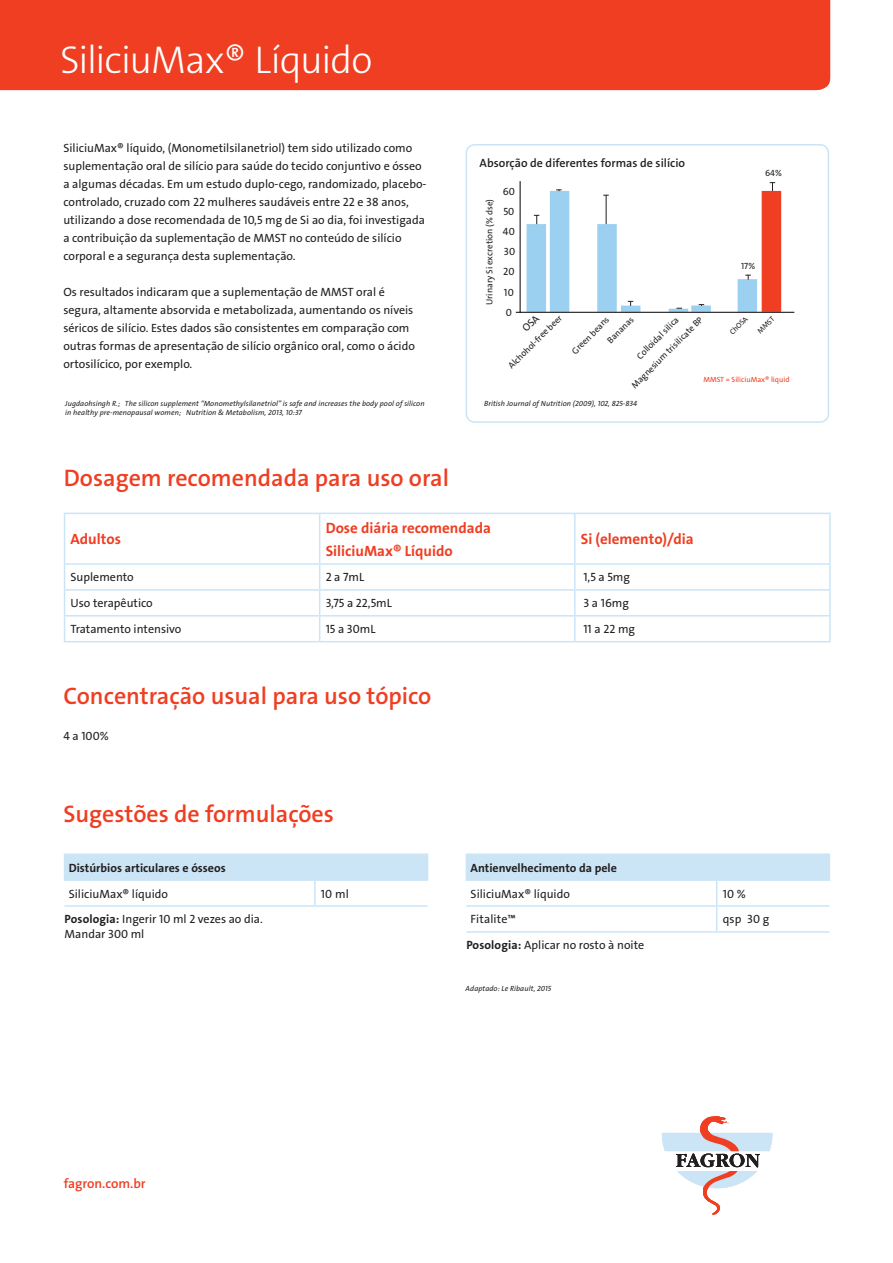
<style>
.page{position:relative;width:893px;height:1263px;background:#fff}
.page>*{position:absolute;margin:0;border:0;box-sizing:border-box;transform-origin:0 0}
.Style_3{font:39px "The Sans LP3 Lig";letter-spacing:-.025em;color:#fff}
.t1{font:24px "The Sans LP6 Se Bld";color:#ef3e22}
.Bullet{font:15px "The Sans LP7 Bld";color:#ef3e22}
.t2{font:13.5px "The Sans LP6 Se Bld";color:#ef3e22}
.Style_1{font:12px/18px "The Sans LP5 Plain";color:#231f20}
._0___paragraph_norma{font:12px "The Sans LP5 Plain";color:#231f20}
.Bullet-2{font:12px "The Sans LP5 Plain";color:#231f20}
.t3{font:12px "The Sans LP7 Bld";color:#231f20}
.Bullet-3{font:12px "The Sans LP6 Se Bld";color:#231f20}
.Style_1-2{font:10.5px "The Sans LP5 Plain";color:#231f20}
.Bullet-4{font:9px "The Sans LP5 Plain";color:#231f20}
.Style_1-3{font:9px "The Sans LP5 Plain";color:#231f20}
.Style_1-4{font:7.5px "The Sans LP5 Plain IT";letter-spacing:.01em;color:#231f20}
.Bullet-5{font:7.5px "The Sans LP5 Plain";color:#ef3e22}
.Bullet-6{font:7.5px "The Sans LP5 Plain";color:#231f20}
.s1{font-family:"The Sans LP7 Bld"}
</style>
<div class="page">
<div style="left:527px;top:224px;width:19px;height:88px;background:#9bd0f0"></div>
<div style="left:762px;top:191px;width:19px;height:121px;background:#ef3e22"></div>
<div style="left:597px;top:224px;width:20px;height:88px;background:#9bd0f0"></div>
<div style="left:738px;top:279px;width:19px;height:33px;background:#9bd0f0"></div>
<div style="left:621px;top:306px;width:19px;height:6px;background:#9bd0f0"></div>
<div style="left:691px;top:305px;width:20px;height:7px;background:#9bd0f0"></div>
<hr style="left:669px;top:309px;width:19px;height:3px;background:#9bd0f0">
<div style="left:550px;top:191px;width:19px;height:121px;background:#9bd0f0"></div>
<div style="left:0;top:0;width:830px;height:90px;background:#ef3e22"></div>
<svg style="left:662px;top:1116px;width:110px;height:99px"></svg>
<div style="left:466px;top:144px;width:363px;height:279px;border:2px solid #cbe5f7;border-radius:9px"></div>
<hr style="left:520px;top:181px;width:1px;height:132px;background:#000">
<hr style="left:516px;top:312px;width:278px;height:1px;background:#000">
<svg style="left:745px;top:275px;width:6px;height:5px"></svg>
<svg style="left:534px;top:215px;width:5px;height:9px"></svg>
<svg style="left:628px;top:301px;width:5px;height:5px"></svg>
<svg style="left:556px;top:189px;width:6px;height:2px"></svg>
<svg style="left:770px;top:182px;width:5px;height:9px"></svg>
<svg style="left:603px;top:195px;width:6px;height:29px"></svg>
<hr style="left:64px;top:513px;width:256px;height:1px;background:#cbe5f7">
<hr style="left:64px;top:514px;width:1px;height:49px;background:#cbe5f7">
<hr style="left:320px;top:513px;width:255px;height:1px;background:#cbe5f7">
<hr style="left:319px;top:514px;width:1px;height:49px;background:#cbe5f7">
<hr style="left:575px;top:513px;width:256px;height:1px;background:#cbe5f7">
<hr style="left:574px;top:514px;width:2px;height:49px;background:#cbe5f7">
<hr style="left:829px;top:514px;width:2px;height:49px;background:#cbe5f7">
<hr style="left:64px;top:563px;width:256px;height:2px;background:#cbe5f7">
<hr style="left:320px;top:563px;width:255px;height:2px;background:#cbe5f7">
<hr style="left:575px;top:563px;width:256px;height:2px;background:#cbe5f7">
<hr style="left:574px;top:565px;width:2px;height:24px;background:#cbe5f7">
<hr style="left:829px;top:565px;width:2px;height:24px;background:#cbe5f7">
<hr style="left:64px;top:589px;width:256px;height:2px;background:#cbe5f7">
<hr style="left:320px;top:589px;width:255px;height:2px;background:#cbe5f7">
<hr style="left:575px;top:589px;width:256px;height:2px;background:#cbe5f7">
<hr style="left:574px;top:591px;width:2px;height:24px;background:#cbe5f7">
<hr style="left:829px;top:591px;width:2px;height:24px;background:#cbe5f7">
<hr style="left:64px;top:615px;width:256px;height:1px;background:#cbe5f7">
<svg style="left:64px;top:565px;width:1px;height:76px"></svg>
<hr style="left:320px;top:615px;width:255px;height:1px;background:#cbe5f7">
<svg style="left:319px;top:565px;width:1px;height:76px"></svg>
<hr style="left:575px;top:615px;width:256px;height:1px;background:#cbe5f7">
<hr style="left:574px;top:616px;width:2px;height:25px;background:#cbe5f7">
<hr style="left:829px;top:616px;width:2px;height:25px;background:#cbe5f7">
<hr style="left:64px;top:641px;width:256px;height:1px;background:#cbe5f7">
<hr style="left:320px;top:641px;width:255px;height:1px;background:#cbe5f7">
<hr style="left:575px;top:641px;width:256px;height:1px;background:#cbe5f7">
<div style="left:65px;top:854px;width:363px;height:26px;background:#cbe5f7"></div>
<hr style="left:64px;top:853px;width:251px;height:2px;background:#cbe5f7">
<svg style="left:64px;top:855px;width:1px;height:24px"></svg>
<hr style="left:315px;top:853px;width:113px;height:2px;background:#cbe5f7">
<hr style="left:64px;top:879px;width:251px;height:2px;background:#cbe5f7">
<hr style="left:315px;top:879px;width:113px;height:2px;background:#cbe5f7">
<hr style="left:314px;top:881px;width:2px;height:24px;background:#cbe5f7">
<hr style="left:65px;top:905px;width:250px;height:2px;background:#cbe5f7">
<hr style="left:315px;top:905px;width:113px;height:2px;background:#cbe5f7">
<div style="left:466px;top:854px;width:363px;height:26px;background:#cbe5f7"></div>
<hr style="left:466px;top:853px;width:251px;height:2px;background:#cbe5f7">
<hr style="left:717px;top:853px;width:113px;height:2px;background:#cbe5f7">
<svg style="left:829px;top:855px;width:1px;height:24px"></svg>
<hr style="left:466px;top:879px;width:251px;height:2px;background:#cbe5f7">
<hr style="left:717px;top:879px;width:113px;height:2px;background:#cbe5f7">
<hr style="left:466px;top:905px;width:251px;height:2px;background:#cbe5f7">
<hr style="left:717px;top:905px;width:112px;height:2px;background:#cbe5f7">
<svg style="left:716px;top:881px;width:1px;height:50px"></svg>
<hr style="left:466px;top:931px;width:251px;height:2px;background:#cbe5f7">
<hr style="left:717px;top:931px;width:112px;height:2px;background:#cbe5f7">
<h1 class="Style_3" style="left:60px;top:34px;width:73px">Title</h1>
<p class="Style_3" style="left:60px;top:34px;width:314px">S liciuMax® Líquido</p>
<p class="Style_1" style="left:63px;top:139px;width:365px">SiliciuMax® líquido, (Monometilsilanetriol) tem sido utilizado como suplementação oral de silício para saúde do tecido conjuntivo e ósseo a algumas décadas. Em um estudo duplo-cego, randomizado, placebo&shy;controlado, cruzado com 22 mulheres saudáveis entre 22 e 38 anos, utilizando a dose recomendada de 10,5 mg de Si ao dia, foi investigada a contribuição da suplementação de MMST no conteúdo de silício corporal e a segurança desta suplementação.</p>
<p class="Style_1" style="left:63px;top:283px;width:353px">Os resultados indicaram que a suplementação de MMST oral é segura, altamente absorvida e metabolizada, aumentando os níveis séricos de silício. Estes dados são consistentes em comparação com outras formas de apresentação de silício orgânico oral, como o ácido ortosilícico, por exemplo.</p>
<p class="Bullet-3" style="left:480px;top:156px;width:207px">Absorção de diferentes formas de silício</p>
<p class="Style_1-2" style="left:503px;top:184px;width:14px">60</p>
<p class="Style_1-3" style="left:765px;top:167px;width:18px">64%</p>
<p class="Bullet-4" style="left:484px;top:305px;width:107px;rotate:-90deg">Urinary Si excretion (% dse)</p>
<p class="Style_1-2" style="left:503px;top:205px;width:12px">50</p>
<p class="Style_1-2" style="left:503px;top:225px;width:13px">40</p>
<p class="Style_1-2" style="left:504px;top:245px;width:13px">30</p>
<p class="Style_1-2" style="left:503px;top:265px;width:13px">20</p>
<p class="Style_1-2" style="left:504px;top:285px;width:11px">10</p>
<p class="Style_1-2" style="left:506px;top:305px;width:8px">0</p>
<p class="Bullet-4" style="left:506px;top:363px;width:73px;rotate:-45deg">Alchohol-free beer</p>
<p class="Style_1-3" style="left:741px;top:261px;width:16px">17%</p>
<p class="Bullet-4" style="left:605px;top:337px;width:35px;rotate:-45deg">Bananas</p>
<p class="Bullet-6" style="left:755px;top:329px;width:22px;rotate:-45deg">MMST</p>
<p class="Bullet-5" style="left:703px;top:374px;width:88px">MMST = SiliciuMax® liquid</p>
<p class="Bullet-6" style="left:728px;top:330px;width:24px;rotate:-45deg">ChOSA</p>
<p class="Bullet-4" style="left:629px;top:382px;width:98px;rotate:-45deg">Magnesium trisilicate BP</p>
<p class="Bullet-4" style="left:569px;top:348px;width:50px;rotate:-45deg">Green beans</p>
<p class="Bullet-4" style="left:634px;top:353px;width:57px;rotate:-45deg">Colloidal silica</p>
<p class="Style_1-4" style="left:65px;top:399px;width:361px">Jugdaohsingh R.; The silicon supplement “Monomethylsilanetriol” is safe and increases the body pool of silicon</p>
<p class="Style_1-4" style="left:484px;top:399px;width:155px">British Journal of Nutrition (2009), 102, 825-834</p>
<p class="Style_1-4" style="left:65px;top:408px;width:238px">in healthy pre-menopausal women; Nutrition &amp; Metabolism, 2013, 10:37</p>
<p class="t1" style="left:64px;top:463px;width:387px">Dosagem recomendada para uso oral</p>
<p class="Bullet" style="left:71px;top:529px;width:52px">Adultos</p>
<p class="Bullet" style="left:326px;top:518px;width:167px">Dose diária recomendada</p>
<p class="Bullet" style="left:326px;top:541px;width:129px">SiliciuMax® Líquido</p>
<p class="Bullet" style="left:581px;top:529px;width:114px">Si (elemento)/dia</p>
<p class="Bullet-2" style="left:71px;top:570px;width:65px">Suplemento</p>
<p class="Bullet-2" style="left:326px;top:570px;width:40px">2 a 7mL</p>
<p class="Bullet-2" style="left:583px;top:570px;width:48px">1,5 a 5mg</p>
<p class="Bullet-2" style="left:71px;top:595px;width:84px">Uso terapêutico</p>
<p class="Bullet-2" style="left:326px;top:595px;width:68px">3,75 a 22,5mL</p>
<p class="Bullet-2" style="left:583px;top:595px;width:47px">3 a 16mg</p>
<p class="Bullet-2" style="left:71px;top:621px;width:112px">Tratamento intensivo</p>
<p class="Bullet-2" style="left:326px;top:621px;width:51px">15 a 30mL</p>
<p class="Bullet-2" style="left:583px;top:621px;width:53px">11 a 22 mg</p>
<p class="t1" style="left:63px;top:680px;width:369px">Concentração usual para uso tópico</p>
<p class="Style_1" style="left:63px;top:727px;width:47px">4 a 100%</p>
<p class="t1" style="left:63px;top:799px;width:272px">Sugestões de formulações</p>
<p class="t3" style="left:69px;top:860px;width:159px">Distúrbios articulares e ósseos</p>
<p class="Style_1" style="left:69px;top:884px;width:101px">SiliciuMax® líquido</p>
<p class="_0___paragraph_norma" style="left:321px;top:886px;width:30px">10 ml</p>
<p class="_0___paragraph_norma" style="left:65px;top:912px;width:200px"><span class="s1">Posologia:</span> Ingerir 10 ml 2 vezes ao dia.</p>
<p class="_0___paragraph_norma" style="left:65px;top:926px;width:81px">Mandar 300 ml</p>
<p class="t2" style="left:64px;top:1174px;width:83px">fagron.com.br</p>
<p class="t3" style="left:471px;top:860px;width:148px">Antienvelhecimento da pele</p>
<p class="Style_1" style="left:471px;top:884px;width:101px">SiliciuMax® líquido</p>
<p class="_0___paragraph_norma" style="left:723px;top:886px;width:25px">10 %</p>
<p class="_0___paragraph_norma" style="left:471px;top:912px;width:47px">Fitalite™</p>
<p class="_0___paragraph_norma" style="left:723px;top:912px;width:48px">qsp 30 g</p>
<p class="_0___paragraph_norma" style="left:466px;top:937px;width:179px"><span class="s1">Posologia:</span> Aplicar no rosto à noite</p>
<p class="Style_1-4" style="left:466px;top:984px;width:87px">Adaptado: Le Ribault, 2015</p>
</div>
